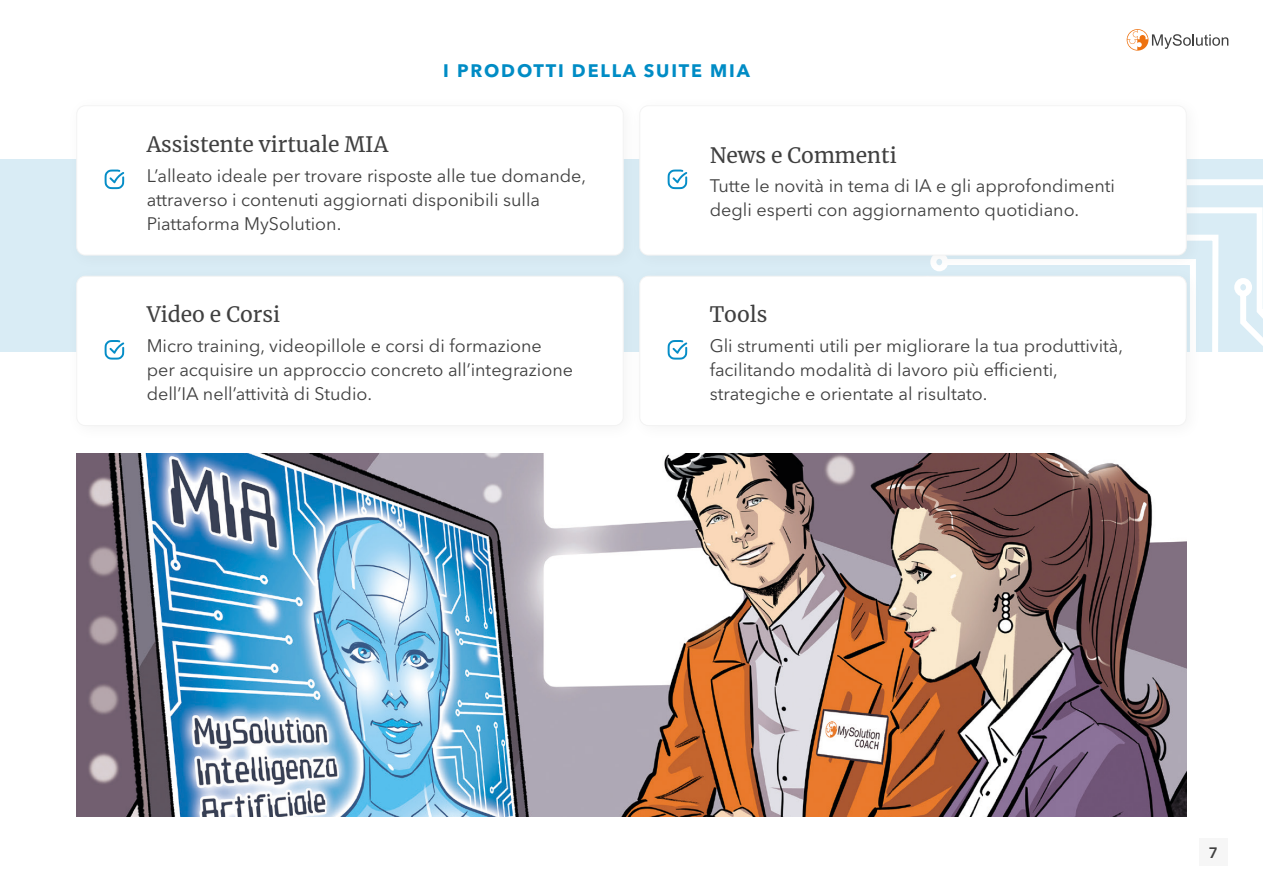
<style>
.page{position:relative;width:1263px;height:893px;background:#fff}
.page>*{position:absolute;margin:0;border:0;box-sizing:border-box;transform-origin:0 0}
.t1{font:21px "Merriweather";color:#404040}
.t2{font:18px/24px "Avenir Next LT Pro";color:#404040}
.t3{font:700 18px "Avenir Next LT Pro";letter-spacing:.1em;color:#008cc5}
.t4{font:600 15px "Avenir Next LT Pro";color:#404040}
</style>
<div class="page">
<div style="left:1200px;top:839px;width:28px;height:27px;background:#f6f6f6"></div>
<svg style="left:1126px;top:29px;width:102px;height:22px"></svg>
<svg style="left:1203px;top:159px;width:60px;height:192px"></svg>
<div style="left:65px;top:94px;width:575px;height:178px;background:#1d1d1b;opacity:.05"></div>
<div style="left:77px;top:106px;width:546px;height:149px;background:#fff;border-radius:9px"></div>
<div style="left:77px;top:106px;width:546px;height:149px;border:1px solid #f3f3f3;border-radius:9px"></div>
<img style="left:77px;top:454px;width:1109px;height:362px">
<svg style="left:105px;top:170px;width:19px;height:19px"></svg>
<div style="left:65px;top:265px;width:575px;height:178px;background:#1d1d1b;opacity:.05"></div>
<div style="left:77px;top:276px;width:546px;height:150px;background:#fff;border-radius:9px"></div>
<div style="left:77px;top:276px;width:546px;height:150px;border:1px solid #f3f3f3;border-radius:9px"></div>
<svg style="left:105px;top:340px;width:19px;height:20px"></svg>
<div style="left:628px;top:94px;width:575px;height:178px;background:#1d1d1b;opacity:.05"></div>
<div style="left:640px;top:106px;width:546px;height:149px;background:#fff;border-radius:9px"></div>
<div style="left:639px;top:106px;width:547px;height:149px;border:1px solid #f3f3f3;border-radius:9px"></div>
<svg style="left:668px;top:170px;width:19px;height:19px"></svg>
<div style="left:628px;top:265px;width:575px;height:178px;background:#1d1d1b;opacity:.05"></div>
<div style="left:640px;top:276px;width:546px;height:150px;background:#fff;border-radius:9px"></div>
<div style="left:639px;top:276px;width:547px;height:150px;border:1px solid #f3f3f3;border-radius:9px"></div>
<svg style="left:668px;top:340px;width:19px;height:20px"></svg>
<p class="t3" style="left:443px;top:59px;width:308px">I PRODOTTI DELLA SUITE MIA</p>
<p class="t1" style="left:147px;top:130px;width:243px">Assistente virtuale MIA</p>
<p class="t2" style="left:147px;top:163px;width:441px">L’alleato ideale per trovare risposte alle tue domande, attraverso i contenuti aggiornati disponibili sulla<br>Piattaforma MySolution.</p>
<p class="t1" style="left:147px;top:300px;width:135px">Video e Corsi</p>
<p class="t2" style="left:147px;top:334px;width:428px">Micro training, videopillole e corsi di formazione per acquisire un approccio concreto all’integrazione dell’IA nell’attività di Studio.</p>
<p class="t1" style="left:710px;top:141px;width:188px">News e Commenti</p>
<p class="t2" style="left:710px;top:174px;width:407px">Tutte le novità in tema di IA e gli approfondimenti degli esperti con aggiornamento quotidiano.</p>
<p class="t1" style="left:710px;top:300px;width:59px">Tools</p>
<p class="t2" style="left:710px;top:334px;width:415px">Gli strumenti utili per migliorare la tua produttività, facilitando modalità di lavoro più efficienti, strategiche e orientate al risultato.</p>
<p class="t4" style="left:1209px;top:844px;width:11px">7</p>
</div>
